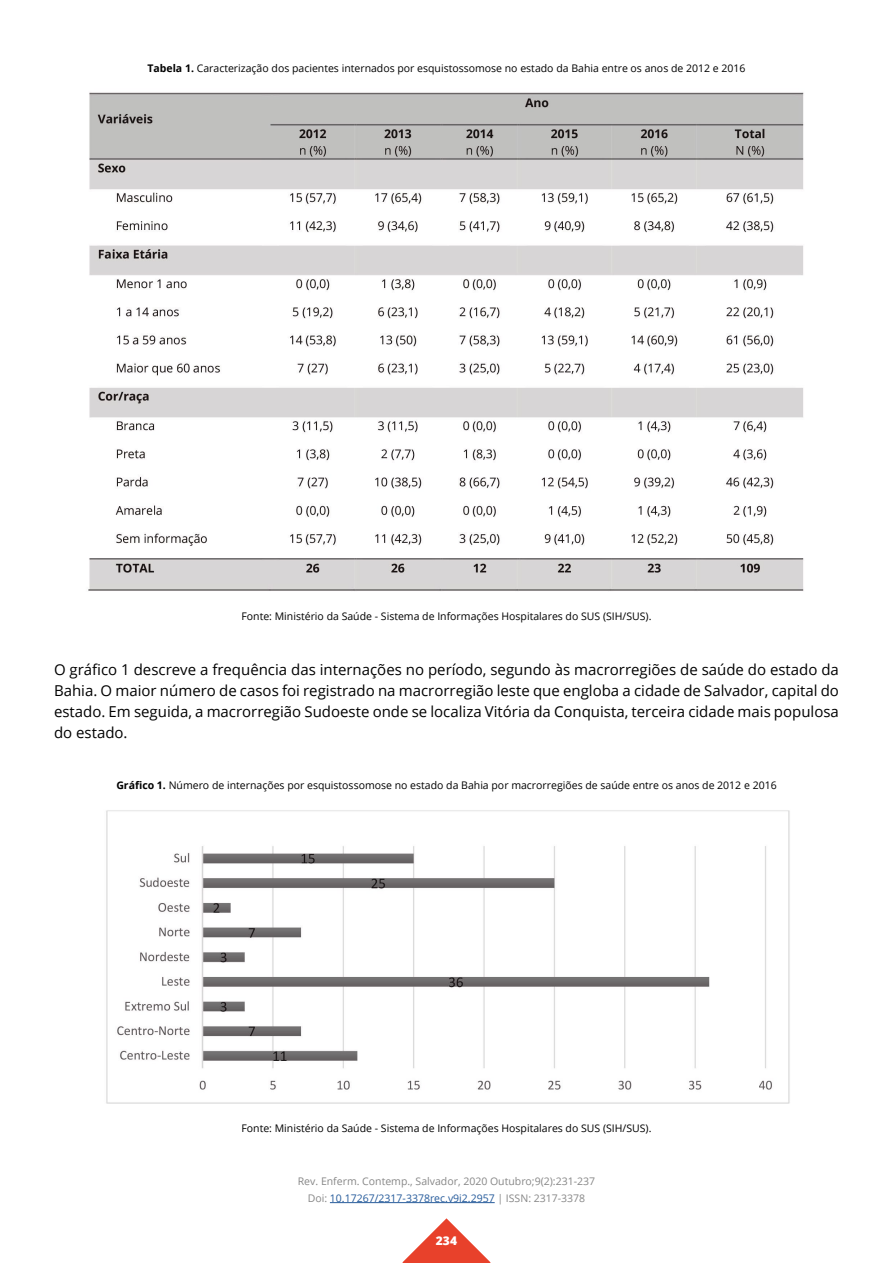
<style>
.page{position:relative;width:893px;height:1263px;background:#fff}
.page>*{position:absolute;margin:0;border:0;box-sizing:border-box;transform-origin:0 0}
.t1{font:15px/21px "Open Sans";color:#000;text-align:justify}
.t2{font:800 12px "Open Sans";color:#fff}
.t3{font:10.5px "Open Sans";color:#000}
.t4{font:10.5px/16.5px "Open Sans";color:#878787;text-align:center}
.s1{font-weight:700}
.s2{color:#265b9b}
</style>
<div class="page">
<svg style="left:402px;top:1218px;width:89px;height:45px"></svg>
<hr style="left:330px;top:1202px;width:165px;height:1px;background:#265b9b">
<img style="left:106px;top:810px;width:684px;height:294px">
<img style="left:88px;top:92px;width:716px;height:499px">
<p class="t3" style="left:148px;top:61px;width:599px"><span class="s1">Tabela 1.</span> Caracterização dos pacientes internados por esquistossomose no estado da Bahia entre os anos de 2012 e 2016</p>
<p class="t3" style="left:241px;top:609px;width:411px">Fonte: Ministério da Saúde - Sistema de Informações Hospitalares do SUS (SIH/SUS).</p>
<p class="t1" style="left:54px;top:658px;width:786px">O gráfico 1 descreve a frequência das internações no período, segundo às macrorregiões de saúde do estado da Bahia. O maior número de casos foi registrado na macrorregião leste que engloba a cidade de Salvador, capital do estado. Em seguida, a macrorregião Sudoeste onde se localiza Vitória da Conquista, terceira cidade mais populosa do estado.</p>
<p class="t3" style="left:116px;top:778px;width:662px"><span class="s1">Gráfico 1.</span> Número de internações por esquistossomose no estado da Bahia por macrorregiões de saúde entre os anos de 2012 e 2016</p>
<p class="t3" style="left:241px;top:1121px;width:411px">Fonte: Ministério da Saúde - Sistema de Informações Hospitalares do SUS (SIH/SUS).</p>
<p class="t4" style="left:298px;top:1173px;width:299px">Rev. Enferm. Contemp., Salvador, 2020 Outubro;9(2):231-237<br>Doi: <span class="s2">10.17267/2317-3378rec.v9i2.2957</span> | ISSN: 2317-3378</p>
<p class="t2" style="left:436px;top:1232px;width:23px">234</p>
</div>
